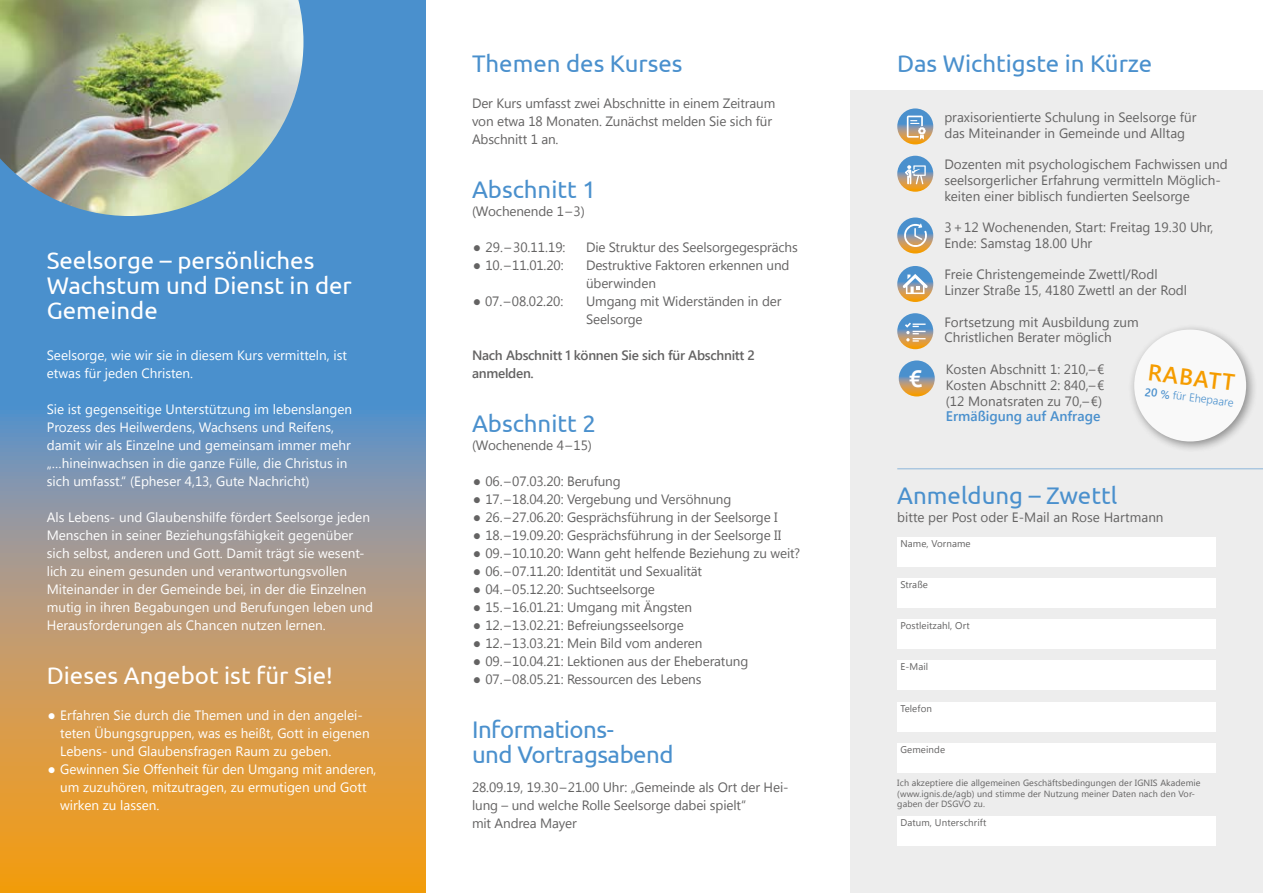
<style>
.page{position:relative;width:1263px;height:893px;background:#fff}
.page>*{position:absolute;margin:0;border:0;box-sizing:border-box;transform-origin:0 0}
.t1{font:24px/24.9px "Ubuntu";color:#fff}
.t2{font:24px "Ubuntu";color:#4a90cd}
.t3{font:24px/24.9px "Ubuntu";letter-spacing:-.02em;color:#4a90cd}
.t4{font:500 24px "Ubuntu";color:#fff}
.t5{font:600 22.95px "Segoe UI";color:#f59c00}
.t6{font:600 13.8px "Segoe UI";color:#4a90cd}
.t7{font:13.5px/15.8px "Segoe UI";letter-spacing:-.01em;color:#646363}
.t8{font:13.5px/18px "Segoe UI";color:#fff}
.t9{font:600 13.5px/18px "Segoe UI";letter-spacing:-.02em;color:#646363}
.t10{font:300 11.25px "Segoe UI";color:#4a90cd}
.t11{font:9.75px "Segoe UI";letter-spacing:.01em;color:#646363}
.t12{font:9px/10.8px "Segoe UI";letter-spacing:.01em;color:#646363}
.s1{font-size:24px}
.s2{font-weight:600}
</style>
<div class="page">
<div style="left:850px;top:90px;width:413px;height:803px;background:#ededed"></div>
<svg style="left:0;top:0;width:425px;height:893px;background:#93968d"></svg>
<img style="left:0;top:0;width:303px;height:216px">
<svg style="left:897px;top:108px;width:36px;height:36px"></svg>
<svg style="left:907px;top:116px;width:19px;height:23px"></svg>
<svg style="left:897px;top:156px;width:36px;height:36px"></svg>
<svg style="left:905px;top:165px;width:21px;height:19px"></svg>
<svg style="left:897px;top:217px;width:36px;height:36px"></svg>
<svg style="left:904px;top:223px;width:23px;height:24px"></svg>
<svg style="left:897px;top:266px;width:36px;height:36px"></svg>
<svg style="left:903px;top:274px;width:25px;height:20px"></svg>
<svg style="left:897px;top:313px;width:36px;height:36px"></svg>
<svg style="left:905px;top:323px;width:20px;height:19px"></svg>
<svg style="left:899px;top:360px;width:36px;height:36px"></svg>
<hr style="left:897px;top:469px;width:366px;height:1px;background:#4a90cd">
<div style="left:897px;top:537px;width:319px;height:30px;background:#fff"></div>
<div style="left:897px;top:578px;width:319px;height:30px;background:#fff"></div>
<div style="left:897px;top:619px;width:319px;height:30px;background:#fff"></div>
<div style="left:897px;top:660px;width:319px;height:30px;background:#fff"></div>
<div style="left:897px;top:702px;width:319px;height:30px;background:#fff"></div>
<div style="left:897px;top:743px;width:319px;height:30px;background:#fff"></div>
<div style="left:1128px;top:324px;width:130px;height:130px;background:#000;opacity:.6"></div>
<div style="left:1134px;top:330px;width:112px;height:111px;background:#fff;border-radius:50%"></div>
<div style="left:897px;top:816px;width:319px;height:30px;background:#fff"></div>
<h1 class="t1" style="left:47px;top:248px;width:307px">Seelsorge – persönliches<br>Wachstum und Dienst in der<br>Gemeinde</h1>
<p class="t8" style="left:47px;top:346px;width:302px">Seelsorge, wie wir sie in diesem Kurs vermitteln, ist etwas für jeden Christen.</p>
<p class="t8" style="left:47px;top:400px;width:307px">Sie ist gegenseitige Unterstützung im lebenslangen Prozess des Heilwerdens, Wachsens und Reifens, damit wir als Einzelne und gemeinsam immer mehr „…hineinwachsen in die ganze Fülle, die Christus in sich umfasst.“ (Epheser 4,13, Gute Nachricht)</p>
<p class="t8" style="left:47px;top:508px;width:328px">Als Lebens- und Glaubenshilfe fördert Seelsorge jeden Menschen in seiner Beziehungsfähigkeit gegenüber sich selbst, anderen und Gott. Damit trägt sie wesent&shy;lich zu einem gesunden und verantwortungsvollen Miteinander in der Gemeinde bei, in der die Einzelnen mutig in ihren Begabungen und Berufungen leben und Herausforderungen als Chancen nutzen lernen.</p>
<h1 class="t1" style="left:47px;top:662px;width:288px">Dieses Angebot ist für Sie!</h1>
<p class="t8" style="left:60px;top:706px;width:311px;text-indent:-13px"><span class="s1">•</span> Erfahren Sie durch die Themen und in den angelei&shy;teten Übungsgruppen, was es heißt, Gott in eigenen<br>Lebens- und Glaubensfragen Raum zu geben.</p>
<p class="t8" style="left:60px;top:760px;width:318px;text-indent:-13px"><span class="s1">•</span> Gewinnen Sie Offenheit für den Umgang mit anderen, um zuzuhören, mitzutragen, zu ermutigen und Gott wirken zu lassen.</p>
<h1 class="t2" style="left:472px;top:49px;width:212px">Themen des Kurses</h1>
<p class="t7" style="left:472px;top:94px;width:305px;line-height:18px">Der Kurs umfasst zwei Abschnitte in einem Zeitraum von etwa 18 Monaten. Zunächst melden Sie sich für<br>Abschnitt 1 an.</p>
<h1 class="t2" style="left:472px;top:175px;width:125px">Abschnitt 1</h1>
<p class="t7" style="left:472px;top:203px;width:114px">(Wochenende 1–3)</p>
<p class="t7" style="left:472px;top:239px;width:95px"><span class="s1">•</span> 29. –30.11.19:</p>
<p class="t7" style="left:586px;top:239px;width:213px">Die Struktur des Seelsorgegesprächs</p>
<p class="t7" style="left:472px;top:257px;width:93px"><span class="s1">•</span> 10.–11.01.20:</p>
<p class="t7" style="left:586px;top:256px;width:205px;line-height:18px">Destruktive Faktoren erkennen und überwinden</p>
<p class="t7" style="left:472px;top:293px;width:93px"><span class="s1">•</span> 07.–08.02.20:</p>
<p class="t7" style="left:586px;top:292px;width:197px;line-height:18px">Umgang mit Widerständen in der<br>Seelsorge</p>
<p class="t9" style="left:472px;top:346px;width:285px">Nach Abschnitt 1 können Sie sich für Abschnitt 2 anmelden.</p>
<h1 class="t2" style="left:472px;top:409px;width:125px">Abschnitt 2</h1>
<p class="t7" style="left:472px;top:437px;width:121px">(Wochenende 4–15)</p>
<p class="t7" style="left:472px;top:473px;width:150px"><span class="s1">•</span> 06.–07.03.20: Berufung</p>
<p class="t7" style="left:472px;top:491px;width:261px"><span class="s1">•</span> 17.–18.04.20: Vergebung und Versöhnung</p>
<p class="t7" style="left:472px;top:509px;width:307px"><span class="s1">•</span> 26.–27.06.20: Gesprächsführung in der Seelsorge I</p>
<p class="t7" style="left:472px;top:527px;width:311px"><span class="s1">•</span> 18.–19.09.20: Gesprächsführung in der Seelsorge II</p>
<p class="t7" style="left:472px;top:545px;width:330px"><span class="s1">•</span> 09.–10.10.20: Wann geht helfende Beziehung zu weit?</p>
<p class="t7" style="left:472px;top:563px;width:232px"><span class="s1">•</span> 06.–07.11.20: Identität und Sexualität</p>
<p class="t7" style="left:472px;top:581px;width:184px"><span class="s1">•</span> 04.–05.12.20: Suchtseelsorge</p>
<p class="t7" style="left:472px;top:599px;width:222px"><span class="s1">•</span> 15.–16.01.21: Umgang mit Ängsten</p>
<p class="t7" style="left:472px;top:617px;width:213px"><span class="s1">•</span> 12.–13.02.21: Befreiungsseelsorge</p>
<p class="t7" style="left:472px;top:635px;width:232px"><span class="s1">•</span> 12.–13.03.21: Mein Bild vom anderen</p>
<p class="t7" style="left:472px;top:653px;width:278px"><span class="s1">•</span> 09.–10.04.21: Lektionen aus der Eheberatung</p>
<p class="t7" style="left:472px;top:671px;width:231px"><span class="s1">•</span> 07.–08.05.21: Ressourcen des Lebens</p>
<h1 class="t3" style="left:472px;top:716px;width:203px">Informations-<br>und Vortragsabend</h1>
<p class="t7" style="left:472px;top:778px;width:318px;line-height:18px">28.09.19, 19.30–21.00 Uhr: „Gemeinde als Ort der Hei&shy;lung – und welche Rolle Seelsorge dabei spielt“<br>mit Andrea Mayer</p>
<h1 class="t2" style="left:897px;top:49px;width:256px">Das Wichtigste in Kürze</h1>
<p class="t7" style="left:944px;top:109px;width:253px">praxisorientierte Schulung in Seelsorge für das Miteinander in Gemeinde und Alltag</p>
<p class="t7" style="left:944px;top:156px;width:285px">Dozenten mit psychologischem Fachwissen und seelsorgerlicher Erfahrung vermitteln Möglich&shy;keiten einer biblisch fundierten Seelsorge</p>
<p class="t7" style="left:944px;top:219px;width:271px">3+12 Wochenenden, Start: Freitag 19.30 Uhr,<br>Ende: Samstag 18.00 Uhr</p>
<p class="t7" style="left:944px;top:266px;width:244px">Freie Christengemeinde Zwettl/Rodl<br>Linzer Straße 15, 4180 Zwettl an der Rodl</p>
<p class="t7" style="left:944px;top:313px;width:196px">Fortsetzung mit Ausbildung zum<br>Christlichen Berater möglich</p>
<h1 class="t4" style="left:909px;top:363px;width:15px">€</h1>
<p class="t7" style="left:946px;top:361px;width:160px;text-align:justify">Kosten Abschnitt 1: 210,–€ Kosten Abschnitt 2: 840,–€ (12 Monatsraten zu 70,–€)</p>
<p class="t6" style="left:946px;top:405px;width:156px">Ermäßigung auf Anfrage</p>
<h2 class="t5" style="left:1150px;top:354px;width:89px;rotate:7deg">RABATT</h2>
<p class="t10" style="left:1146px;top:383px;width:91px;rotate:7deg"><span class="s2">20 %</span> für Ehepaare</p>
<h1 class="t2" style="left:897px;top:481px;width:221px">Anmeldung – Zwettl</h1>
<p class="t7" style="left:897px;top:509px;width:268px">bitte per Post oder E-Mail an Rose Hartmann</p>
<p class="t11" style="left:900px;top:537px;width:72px">Name, Vorname</p>
<p class="t11" style="left:900px;top:578px;width:29px">Straße</p>
<p class="t11" style="left:900px;top:619px;width:71px">Postleitzahl, Ort</p>
<p class="t11" style="left:900px;top:660px;width:29px">E-Mail</p>
<p class="t11" style="left:900px;top:701px;width:33px">Telefon</p>
<p class="t11" style="left:900px;top:742px;width:46px">Gemeinde</p>
<p class="t12" style="left:897px;top:777px;width:305px">Ich akzeptiere die allgemeinen Geschäftsbedingungen der IGNIS Akademie (www.ignis.de/agb) und stimme der Nutzung meiner Daten nach den Vor&shy;gaben der DSGVO zu.</p>
<p class="t11" style="left:900px;top:815px;width:88px">Datum, Unterschrift</p>
</div>
